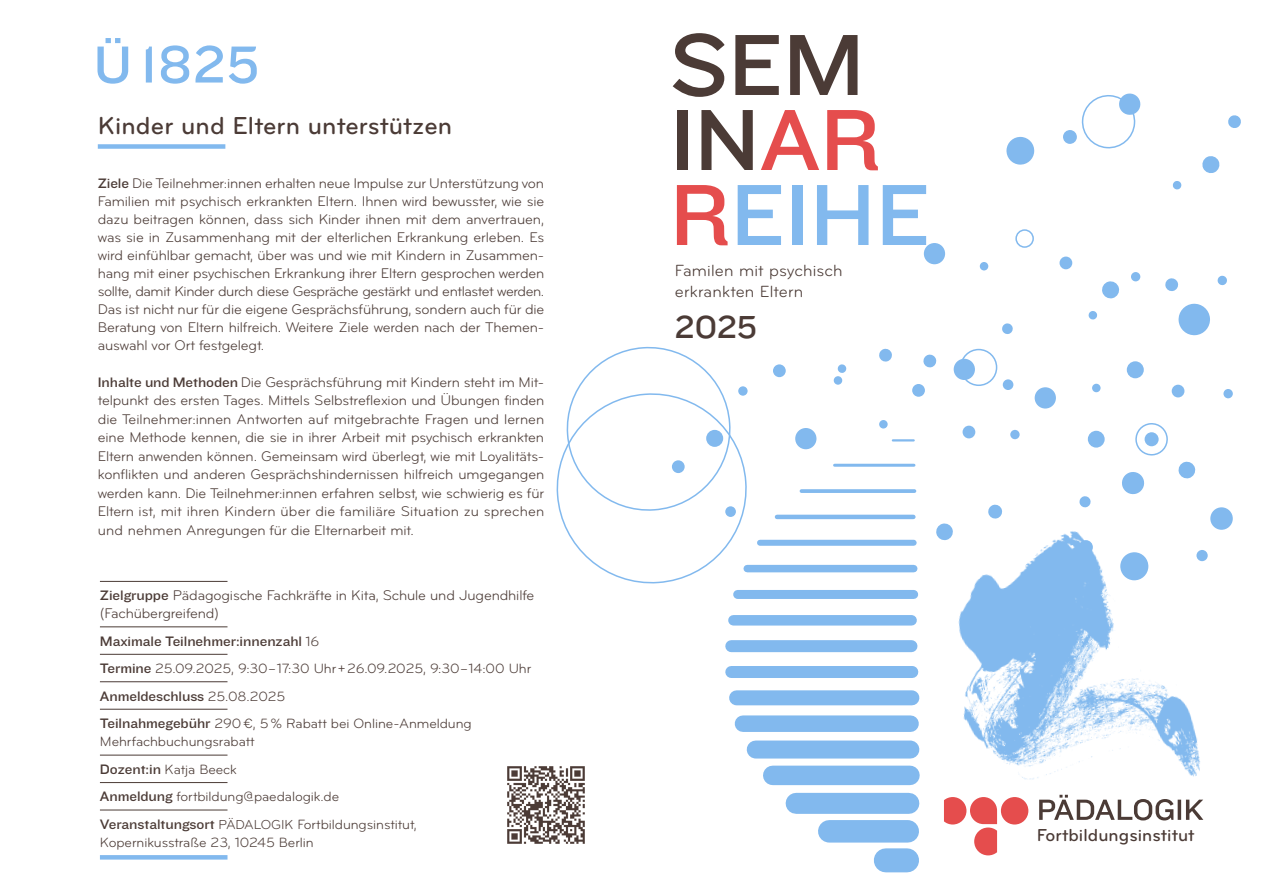
<style>
.page{position:relative;width:1263px;height:893px;background:#fff}
.page>*{position:absolute;margin:0;border:0;box-sizing:border-box;transform-origin:0 0}
.Überschrift_Kapiteltrenner_60pt{font:90px/75px "Knockout 32 Junior Cruisewt";color:#4b3b36}
.Kursnummer_groß_36pt{font:54px "Knockout 32 Junior Cruisewt";color:#82b9ee}
.Überschrift_Kapiteltrenner_60pt-2{font:33px "Knockout 32 Junior Cruisewt";color:#4b3b36}
.Kursnahme_17_pt{font:500 25.5px "Bryant";letter-spacing:.005em;color:#4b3b36}
.Überschrift_1_56pt{font:500 18px "Bryant";letter-spacing:.005em;color:#4b3b36}
.Unterüberschrift_11_2_pt{font:16.8px "Bryant";letter-spacing:.01em;color:#4b3b36}
.Fliesstext_9_7pt{font:14.55px/18.5px "Bryant";letter-spacing:-.01em;color:#4b3b36}
.Fliesstext_9_7pt-2{font:14.25px "Knockout 32 Junior Cruisewt";letter-spacing:-.005em;color:#4b3b36}
.Fliesstext_9_7pt-3{font:13.95px/18.5px "Bryant";letter-spacing:-.005em;color:#4b3b36}
.s1{color:#e54d4d}
.s2{color:#82b9ee}
.s3{font-family:"Knockout 32 Junior Cruisewt";font-size:14.25px}
.s4{font-family:"Bryant";font-size:13.95px}
.s5{font-size:13.5px}
</style>
<div class="page">
<div style="left:100px;top:855px;width:127px;height:5px;background:#82b9ee"></div>
<hr style="left:100px;top:581px;width:127px;height:1px;background:#4b3b36">
<hr style="left:100px;top:626px;width:127px;height:1px;background:#4b3b36">
<hr style="left:100px;top:654px;width:127px;height:1px;background:#4b3b36">
<hr style="left:100px;top:681px;width:127px;height:1px;background:#4b3b36">
<hr style="left:100px;top:709px;width:127px;height:1px;background:#4b3b36">
<hr style="left:100px;top:755px;width:127px;height:1px;background:#4b3b36">
<hr style="left:100px;top:782px;width:127px;height:1px;background:#4b3b36">
<hr style="left:100px;top:810px;width:127px;height:1px;background:#4b3b36">
<div style="left:98px;top:144px;width:127px;height:5px;background:#82b9ee"></div>
<div style="left:886px;top:848px;width:21px;height:24px;background:#82b9ee"></div>
<div style="left:829px;top:820px;width:79px;height:23px;background:#82b9ee"></div>
<div style="left:796px;top:793px;width:113px;height:21px;background:#82b9ee"></div>
<div style="left:773px;top:766px;width:137px;height:19px;background:#82b9ee"></div>
<div style="left:756px;top:740px;width:154px;height:18px;background:#82b9ee"></div>
<div style="left:743px;top:715px;width:167px;height:17px;background:#82b9ee"></div>
<div style="left:737px;top:690px;width:175px;height:15px;background:#82b9ee"></div>
<div style="left:731px;top:666px;width:181px;height:12px;background:#82b9ee"></div>
<div style="left:731px;top:640px;width:180px;height:12px;background:#82b9ee"></div>
<div style="left:733px;top:615px;width:179px;height:11px;background:#82b9ee"></div>
<div style="left:738px;top:590px;width:176px;height:9px;background:#82b9ee"></div>
<div style="left:747px;top:565px;width:167px;height:7px;background:#82b9ee"></div>
<div style="left:760px;top:540px;width:154px;height:6px;background:#82b9ee"></div>
<hr style="left:777px;top:515px;width:136px;height:4px;background:#82b9ee">
<svg style="left:801px;top:489px;width:113px;height:4px"></svg>
<hr style="left:834px;top:464px;width:80px;height:3px;background:#82b9ee">
<hr style="left:893px;top:439px;width:21px;height:2px;background:#82b9ee">
<img style="left:909px;top:514px;width:324px;height:323px">
<div style="left:924px;top:243px;width:21px;height:21px;background:#82b9ee;border-radius:50%"></div>
<div style="left:980px;top:262px;width:8px;height:8px;background:#82b9ee;border-radius:50%"></div>
<div style="left:1015px;top:229px;width:19px;height:19px;border:2px solid #82b9ee;border-radius:50%"></div>
<div style="left:1059px;top:257px;width:13px;height:12px;background:#82b9ee;border-radius:50%"></div>
<div style="left:1063px;top:130px;width:14px;height:14px;background:#82b9ee;border-radius:50%"></div>
<svg style="left:1178px;top:303px;width:32px;height:33px"></svg>
<svg style="left:1006px;top:136px;width:29px;height:29px"></svg>
<svg style="left:1102px;top:281px;width:18px;height:18px"></svg>
<div style="left:1079px;top:540px;width:14px;height:14px;background:#82b9ee;border-radius:50%"></div>
<div style="left:1120px;top:552px;width:28px;height:29px;background:#82b9ee;border-radius:50%"></div>
<div style="left:773px;top:364px;width:13px;height:13px;background:#82b9ee;border-radius:50%"></div>
<svg style="left:935px;top:523px;width:19px;height:18px"></svg>
<svg style="left:987px;top:504px;width:16px;height:15px"></svg>
<svg style="left:1082px;top:93px;width:59px;height:56px"></svg>
<svg style="left:1079px;top:496px;width:12px;height:12px"></svg>
<div style="left:834px;top:376px;width:8px;height:9px;background:#82b9ee;border-radius:50%"></div>
<svg style="left:1172px;top:181px;width:10px;height:9px"></svg>
<svg style="left:1202px;top:156px;width:18px;height:17px"></svg>
<svg style="left:1228px;top:115px;width:13px;height:13px"></svg>
<svg style="left:879px;top:348px;width:13px;height:14px"></svg>
<svg style="left:923px;top:354px;width:14px;height:14px"></svg>
<div style="left:953px;top:359px;width:22px;height:21px;background:#82b9ee;border-radius:50%"></div>
<div style="left:912px;top:384px;width:13px;height:13px;background:#82b9ee;border-radius:50%"></div>
<div style="left:795px;top:428px;width:22px;height:21px;background:#82b9ee;border-radius:50%"></div>
<div style="left:879px;top:420px;width:9px;height:9px;background:#82b9ee;border-radius:50%"></div>
<svg style="left:837px;top:364px;width:10px;height:9px"></svg>
<div style="left:1210px;top:507px;width:23px;height:23px;background:#82b9ee;border-radius:50%"></div>
<div style="left:1092px;top:384px;width:8px;height:8px;background:#82b9ee;border-radius:50%"></div>
<div style="left:1127px;top:361px;width:17px;height:17px;background:#82b9ee;border-radius:50%"></div>
<div style="left:1172px;top:385px;width:12px;height:12px;background:#82b9ee;border-radius:50%"></div>
<div style="left:1223px;top:389px;width:10px;height:9px;background:#82b9ee;border-radius:50%"></div>
<div style="left:1196px;top:550px;width:12px;height:11px;background:#82b9ee;border-radius:50%"></div>
<div style="left:1088px;top:431px;width:17px;height:17px;background:#82b9ee;border-radius:50%"></div>
<svg style="left:1122px;top:472px;width:23px;height:23px"></svg>
<svg style="left:1178px;top:461px;width:18px;height:18px"></svg>
<div style="left:1131px;top:272px;width:9px;height:9px;background:#82b9ee;border-radius:50%"></div>
<div style="left:1003px;top:379px;width:10px;height:11px;background:#82b9ee;border-radius:50%"></div>
<div style="left:1035px;top:387px;width:21px;height:22px;background:#82b9ee;border-radius:50%"></div>
<div style="left:962px;top:426px;width:13px;height:12px;background:#82b9ee;border-radius:50%"></div>
<div style="left:1010px;top:430px;width:10px;height:9px;background:#82b9ee;border-radius:50%"></div>
<svg style="left:1002px;top:323px;width:11px;height:11px"></svg>
<svg style="left:1088px;top:311px;width:9px;height:9px"></svg>
<svg style="left:1165px;top:278px;width:14px;height:13px"></svg>
<svg style="left:1217px;top:275px;width:10px;height:11px"></svg>
<div style="left:960px;top:349px;width:37px;height:37px;border:2px solid #82b9ee;border-radius:50%"></div>
<svg style="left:1135px;top:423px;width:33px;height:33px"></svg>
<div style="left:1144px;top:432px;width:15px;height:14px;background:#82b9ee;border-radius:50%"></div>
<svg style="left:556px;top:346px;width:193px;height:238px"></svg>
<svg style="left:944px;top:797px;width:84px;height:58px"></svg>
<svg style="left:1039px;top:795px;width:164px;height:25px"></svg>
<img style="left:507px;top:766px;width:78px;height:78px">
<p class="Kursnummer_groß_36pt" style="left:94px;top:27px;width:167px">Ü 1825</p>
<p class="Überschrift_Kapiteltrenner_60pt" style="left:670px;top:23px;width:262px">SEM<br>IN<span class="s1">AR<br>R</span><span class="s2">EIHE</span></p>
<p class="Kursnahme_17_pt" style="left:98px;top:112px;width:356px">Kinder und Eltern unterstützen</p>
<p class="Fliesstext_9_7pt" style="left:98px;top:174px;width:448px;line-height:18px"><span class="s3">Ziele</span> Die Teilnehmer:innen erhalten neue Impulse zur Unterstützung von Familien mit psychisch erkrankten Eltern. Ihnen wird bewusster, wie sie dazu beitragen können, dass sich Kinder ihnen mit dem anvertrauen, was sie in Zusammenhang mit der elterlichen Erkrankung erleben. Es wird einfühlbar gemacht, über was und wie mit Kindern in Zusammen&shy;hang mit einer psychischen Erkrankung ihrer Eltern gesprochen werden sollte, damit Kinder durch diese Gespräche gestärkt und entlastet werden.<br>Das ist nicht nur für die eigene Gesprächsführung, sondern auch für die Beratung von Eltern hilfreich. Weitere Ziele werden nach der Themen&shy;auswahl vor Ort festgelegt.</p>
<p class="Fliesstext_9_7pt" style="left:98px;top:373px;width:448px;text-align:justify"><span class="s3">Inhalte und Methoden</span> Die Gesprächsführung mit Kindern steht im Mit&shy;telpunkt des ersten Tages. Mittels Selbstreflexion und Übungen finden die Teilnehmer:innen Antworten auf mitgebrachte Fragen und lernen eine Methode kennen, die sie in ihrer Arbeit mit psychisch erkrankten Eltern anwenden können. Gemeinsam wird überlegt, wie mit Loyalitäts&shy;konflikten und anderen Gesprächshindernissen hilfreich umgegangen werden kann. Die Teilnehmer:innen erfahren selbst, wie schwierig es für Eltern ist, mit ihren Kindern über die familiäre Situation zu sprechen und nehmen Anregungen für die Elternarbeit mit.</p>
<p class="Unterüberschrift_11_2_pt" style="left:675px;top:261px;width:169px">Familen mit psychisch</p>
<p class="Unterüberschrift_11_2_pt" style="left:675px;top:282px;width:130px">erkrankten Eltern</p>
<p class="Überschrift_Kapiteltrenner_60pt-2" style="left:675px;top:304px;width:84px">2025</p>
<p class="Fliesstext_9_7pt" style="left:100px;top:586px;width:436px"><span class="s3">Zielgruppe</span> Pädagogische Fachkräfte in Kita, Schule und Jugendhilfe (Fachübergreifend)</p>
<p class="Fliesstext_9_7pt-2" style="left:100px;top:631px;width:221px">Maximale Teilnehmer:innenzahl <span class="s4">16</span></p>
<p class="Fliesstext_9_7pt-3" style="left:100px;top:659px;width:433px"><span class="s3">Termine</span> 25.09.2025, 9:30–17:30 Uhr+26.09.2025, 9:30–14:00 Uhr</p>
<p class="Fliesstext_9_7pt-2" style="left:100px;top:686px;width:187px">Anmeldeschluss <span class="s4">25.08.2025</span></p>
<p class="Fliesstext_9_7pt-3" style="left:100px;top:714px;width:373px"><span class="s3">Teilnahmegebühr</span> 290€, 5% Rabatt bei Online-Anmeldung<br>Mehrfachbuchungsrabatt</p>
<p class="Fliesstext_9_7pt-3" style="left:100px;top:760px;width:139px"><span class="s3">Dozent:in</span> Katja Beeck</p>
<p class="Fliesstext_9_7pt-3" style="left:100px;top:788px;width:241px"><span class="s3">Anmeldung</span> fortbildung@paedalogik.de</p>
<p class="Fliesstext_9_7pt-3" style="left:100px;top:815px;width:318px"><span class="s3">Veranstaltungsort</span> <span class="s5">PÄDALOGIK</span> Fortbildungsinstitut,<br>Kopernikusstraße 23, 10245 Berlin</p>
<p class="Überschrift_1_56pt" style="left:1037px;top:825px;width:159px">Fortbildungsinstitut</p>
</div>
